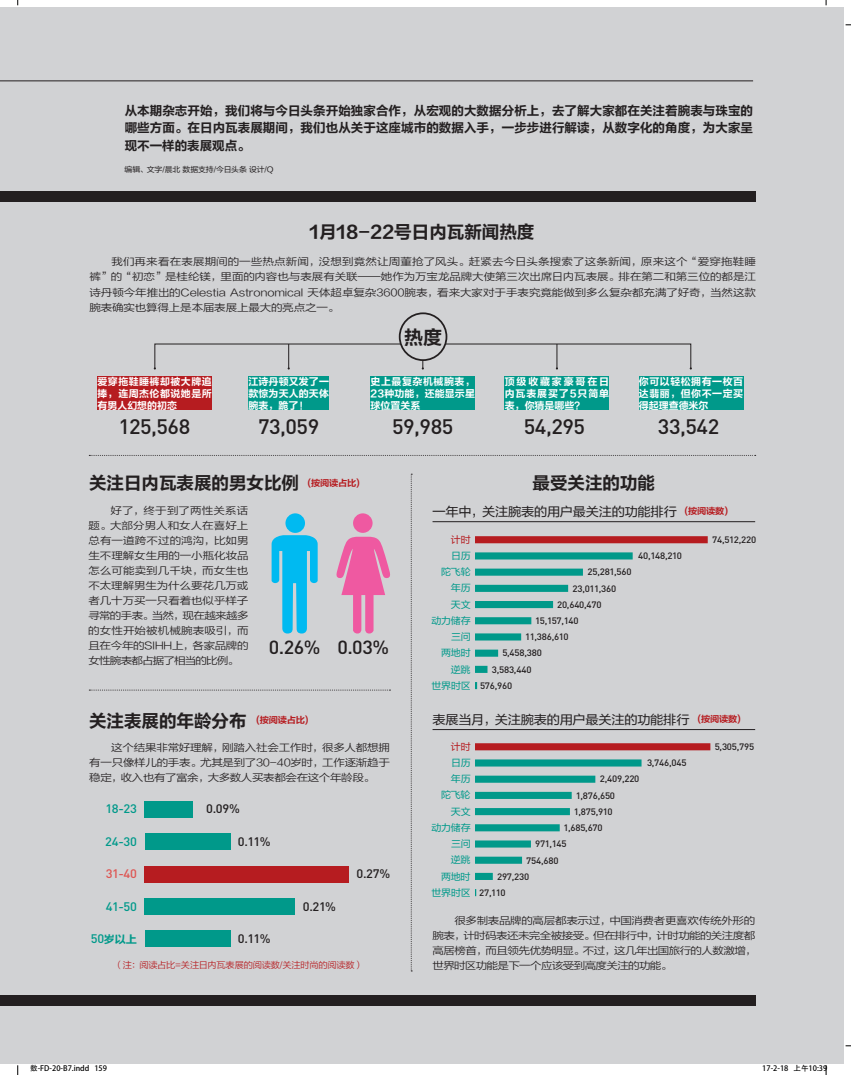
<style>
.page{position:relative;width:858px;height:1075px;background:#fff}
.page>*{position:absolute;margin:0;border:0;box-sizing:border-box;transform-origin:0 0}
.t1{font:500 20.62px "DIN";letter-spacing:-.02em;color:#231f20;scale:1.05 1}
.t2{font:500 18.88px "DIN";color:#231f20;scale:1.05 1}
.t3{font:18.88px "FZLTCHK GBK1 0";color:#231f20}
.t4{font:17.5px "FZLTCHK GBK1 0";color:#231f20}
.t5{font:12.5px/17.5px "FZLTCHK GBK1 0";letter-spacing:.005em;color:#231f20;text-align:justify}
.t6{font:12.5px "FZLTHK GBK1 0";letter-spacing:-.02em;color:#231f20;scale:1.05 1}
.t7{font:500 12.25px "DIN";letter-spacing:-.035em;color:#231f20;scale:1.05 1}
.t8{font:500 12.25px "DIN";letter-spacing:-.025em;color:#00998a;scale:1.05 1}
.t9{font:500 12.25px "DIN";color:#de5653;scale:1.05 1}
.t10{font:10.62px "FZLTCHK GBK1 0";color:#00998a;scale:1.05 1}
.t11{font:10px/15px "FZLTXIHK GBK1 0";letter-spacing:-.03em;color:#231f20;text-align:justify;scale:1.15 1}
.t12{font:10px/11.9px "FZLTCHK GBK1 0";letter-spacing:.05em;color:#fff;text-align:justify}
.t13{font:10px/15px "FZLTXIHK GBK1 0";letter-spacing:-.05em;color:#231f20;scale:1.15 1}
.t14{font:9.5px/16.2px "FZLTHK GBK1 0";letter-spacing:-.015em;color:#00998a;text-align:right;scale:1.05 1}
.t15{font:9.5px "FZLTHK GBK1 0";color:#b61c20;scale:1.05 1}
.t16{font:500 9.25px "DIN";letter-spacing:-.02em;color:#231f20;scale:1.05 1}
.t17{font:8.75px "FZLTXIHK GBK1 0";letter-spacing:-.02em;color:#b61c20;scale:1.05 1}
.t18{font:8.75px "FZLTCHK GBK1 0";letter-spacing:-.02em;color:#b61c20;scale:1.05 1}
.t19{font:7.5px "Adobe Heiti Std";color:#000}
.t20{font:7.5px "FZLTHK GBK1 0";letter-spacing:-.015em;color:#231f20;scale:1.05 1}
.s1{font-family:"DIN";font-weight:500;font-size:12.25px}
</style>
<div class="page">
<div style="left:0;top:7px;width:843px;height:1056px;background:#d1d2d4"></div>
<div style="left:0;top:192px;width:755px;height:10px;background:#231f20"></div>
<div style="left:0;top:995px;width:755px;height:10px;background:#231f20"></div>
<hr style="left:0;top:80px;width:753px;height:1px;background:#231f20">
<svg style="left:89px;top:455px;width:666px;height:1px"></svg>
<svg style="left:89px;top:689px;width:301px;height:1px"></svg>
<div style="left:97px;top:376px;width:115px;height:34px;background:#b61c20"></div>
<div style="left:248px;top:376px;width:81px;height:34px;background:#00998a"></div>
<div style="left:370px;top:376px;width:105px;height:34px;background:#00998a"></div>
<div style="left:504px;top:376px;width:105px;height:34px;background:#00998a"></div>
<div style="left:639px;top:376px;width:104px;height:34px;background:#00998a"></div>
<svg style="left:154px;top:343px;width:537px;height:26px"></svg>
<div style="left:399px;top:313px;width:47px;height:47px;background:#d1d2d4;border-radius:50%"></div>
<div style="left:399px;top:312px;width:48px;height:49px;border:2px solid #231f20;border-radius:50%"></div>
<div style="left:285px;top:513px;width:20px;height:20px;background:#00baf1;border-radius:50%"></div>
<svg style="left:271px;top:535px;width:46px;height:98px"></svg>
<div style="left:353px;top:513px;width:19px;height:20px;background:#ef59a1;border-radius:50%"></div>
<svg style="left:336px;top:536px;width:54px;height:97px"></svg>
<svg style="left:411px;top:474px;width:1px;height:497px"></svg>
<div style="left:145px;top:800px;width:48px;height:17px;background:#00998a"></div>
<div style="left:145px;top:833px;width:85px;height:17px;background:#00998a"></div>
<div style="left:145px;top:865px;width:204px;height:17px;background:#b61c20"></div>
<div style="left:145px;top:898px;width:150px;height:17px;background:#00998a"></div>
<div style="left:145px;top:930px;width:85px;height:17px;background:#00998a"></div>
<hr style="left:432px;top:521px;width:323px;height:1px;background:#231f20">
<hr style="left:432px;top:729px;width:323px;height:1px;background:#231f20">
<div style="left:475px;top:536px;width:232px;height:7px;background:#b61c20"></div>
<div style="left:475px;top:552px;width:157px;height:7px;background:#00998a"></div>
<svg style="left:475px;top:682px;width:2px;height:7px"></svg>
<div style="left:475px;top:665px;width:12px;height:8px;background:#00998a"></div>
<div style="left:475px;top:649px;width:23px;height:7px;background:#00998a"></div>
<div style="left:475px;top:633px;width:46px;height:7px;background:#00998a"></div>
<div style="left:475px;top:617px;width:56px;height:7px;background:#00998a"></div>
<div style="left:475px;top:601px;width:78px;height:7px;background:#00998a"></div>
<div style="left:475px;top:585px;width:93px;height:7px;background:#00998a"></div>
<div style="left:475px;top:568px;width:108px;height:7px;background:#00998a"></div>
<div style="left:475px;top:743px;width:235px;height:7px;background:#b61c20"></div>
<div style="left:475px;top:759px;width:166px;height:7px;background:#00998a"></div>
<div style="left:475px;top:872px;width:18px;height:8px;background:#00998a"></div>
<div style="left:475px;top:856px;width:47px;height:7px;background:#00998a"></div>
<div style="left:475px;top:840px;width:56px;height:7px;background:#00998a"></div>
<div style="left:475px;top:824px;width:84px;height:7px;background:#00998a"></div>
<div style="left:475px;top:808px;width:95px;height:7px;background:#00998a"></div>
<div style="left:475px;top:791px;width:96px;height:8px;background:#00998a"></div>
<div style="left:475px;top:775px;width:120px;height:7px;background:#00998a"></div>
<svg style="left:825px;top:1065px;width:2px;height:9px"></svg>
<p class="t5" style="left:125px;top:102px;width:630px">从本期杂志开始，我们将与今日头条开始独家合作，从宏观的大数据分析上，去了解大家都在关注着腕表与珠宝的哪些方面。在日内瓦表展期间，我们也从关于这座城市的数据入手，一步步进行解读，从数字化的角度，为大家呈现不一样的表展观点。</p>
<p class="t20" style="left:125px;top:165px;width:143px">编辑、文字/晨北 数据支持/今日头条 设计/Q</p>
<h3 class="t4" style="left:309px;top:223px;width:226px">1月18-22号日内瓦新闻热度</h3>
<p class="t11" style="left:89px;top:255px;width:581px;text-indent:22px">我们再来看在表展期间的一些热点新闻，没想到竟然让周董抢了风头。赶紧去今日头条搜索了这条新闻，原来这个“爱穿拖鞋睡裤”的“初恋”是桂纶镁，里面的内容也与表展有关联——她作为万宝龙品牌大使第三次出席日内瓦表展。排在第二和第三位的都是江诗丹顿今年推出的Celestia Astronomical 天体超卓复杂3600腕表，看来大家对于手表究竟能做到多么复杂都充满了好奇，当然这款腕表确实也算得上是本届表展上最大的亮点之一。</p>
<p class="t12" style="left:97px;top:376px;width:116px">爱穿拖鞋睡裤却被大牌追捧，连周杰伦都说她是所有男人幻想的初恋</p>
<h1 class="t1" style="left:118px;top:413px;width:70px">125,568</h1>
<p class="t12" style="left:248px;top:376px;width:82px">江诗丹顿又发了一款惊为天人的天体腕表，跪了！</p>
<h1 class="t1" style="left:258px;top:413px;width:60px">73,059</h1>
<h2 class="t3" style="left:404px;top:326px;width:39px">热度</h2>
<p class="t12" style="left:370px;top:376px;width:106px">史上最复杂机械腕表，23种功能，还能显示星球位置关系</p>
<h1 class="t1" style="left:392px;top:413px;width:60px">59,985</h1>
<p class="t12" style="left:504px;top:376px;width:106px">顶级收藏家豪哥在日内瓦表展买了5只简单表，你猜是哪些？</p>
<h1 class="t1" style="left:523px;top:413px;width:60px">54,295</h1>
<p class="t12" style="left:639px;top:376px;width:106px">你可以轻松拥有一枚百达翡丽，但你不一定买得起理查德米尔</p>
<h1 class="t1" style="left:658px;top:413px;width:60px">33,542</h1>
<h3 class="t4" style="left:89px;top:473px;width:211px">关注日内瓦表展的男女比例</h3>
<h3 class="t4" style="left:532px;top:473px;width:124px">最受关注的功能</h3>
<p class="t18" style="left:307px;top:478px;width:51px">(按阅读占比)</p>
<p class="t11" style="left:88px;top:503px;width:141px;text-indent:22px">好了，终于到了两性关系话题。大部分男人和女人在喜好上总有一道跨不过的鸿沟，比如男生不理解女生用的一小瓶化妆品怎么可能卖到几千块，而女生也不太理解男生为什么要花几万或者几十万买一只看着也似乎样子寻常的手表。当然，现在越来越多的女性开始被机械腕表吸引，而且在今年的SIHH上，各家品牌的女性腕表都占据了相当的比例。</p>
<h2 class="t2" style="left:269px;top:634px;width:116px">0.26% 0.03%</h2>
<p class="t6" style="left:432px;top:504px;width:234px">一年中，关注腕表的用户最关注的功能排行</p>
<p class="t18" style="left:684px;top:506px;width:43px">(按阅读数)</p>
<p class="t15" style="left:451px;top:534px;width:20px">计时</p>
<p class="t14" style="left:431px;top:547px;width:39px">日历<br>陀飞轮年历<br>天文<br>动力储存三问<br>两地时逆跳<br>世界时区</p>
<p class="t16" style="left:638px;top:549px;width:43px">40,148,210</p>
<p class="t16" style="left:587px;top:566px;width:43px">25,281,560</p>
<p class="t16" style="left:572px;top:582px;width:43px">23,011,360</p>
<p class="t16" style="left:557px;top:598px;width:44px">20,640,470</p>
<p class="t16" style="left:535px;top:614px;width:43px">15,157,140</p>
<p class="t16" style="left:525px;top:630px;width:43px">11,386,610</p>
<p class="t16" style="left:502px;top:647px;width:39px">5,458,380</p>
<p class="t16" style="left:492px;top:663px;width:39px">3,583,440</p>
<p class="t16" style="left:480px;top:679px;width:32px">576,960</p>
<p class="t16" style="left:712px;top:533px;width:43px">74,512,220</p>
<h3 class="t4" style="left:89px;top:711px;width:159px">关注表展的年龄分布</h3>
<p class="t18" style="left:256px;top:715px;width:51px">(按阅读占比)</p>
<p class="t6" style="left:432px;top:712px;width:246px">表展当月，关注腕表的用户最关注的功能排行</p>
<p class="t18" style="left:697px;top:714px;width:43px">(按阅读数)</p>
<p class="t11" style="left:89px;top:740px;width:263px;text-indent:22px">这个结果非常好理解，刚踏入社会工作时，很多人都想拥有一只像样儿的手表。尤其是到了30-40岁时，工作逐渐趋于稳定，收入也有了富余，大多数人买表都会在这个年龄段。</p>
<p class="t8" style="left:106px;top:800px;width:31px">18-23</p>
<p class="t7" style="left:206px;top:800px;width:34px">0.09%</p>
<p class="t8" style="left:105px;top:833px;width:32px">24-30</p>
<p class="t7" style="left:238px;top:833px;width:33px">0.11%</p>
<p class="t9" style="left:106px;top:865px;width:31px">31-40</p>
<p class="t7" style="left:356px;top:865px;width:34px">0.27%</p>
<p class="t8" style="left:106px;top:898px;width:31px">41-50</p>
<p class="t7" style="left:303px;top:898px;width:33px">0.21%</p>
<p class="t10" style="left:91px;top:933px;width:45px"><span class="s1">50</span>岁以上</p>
<p class="t7" style="left:238px;top:930px;width:33px">0.11%</p>
<p class="t17" style="left:114px;top:959px;width:239px">（注：阅读占比=关注日内瓦表展的阅读数/关注时尚的阅读数）</p>
<p class="t15" style="left:451px;top:741px;width:20px">计时</p>
<p class="t14" style="left:431px;top:754px;width:39px">日历<br>年历<br>陀飞轮天文<br>动力储存三问<br>逆跳<br>两地时世界时区</p>
<p class="t16" style="left:600px;top:773px;width:39px">2,409,220</p>
<p class="t16" style="left:576px;top:789px;width:39px">1,876,650</p>
<p class="t16" style="left:574px;top:805px;width:39px">1,875,910</p>
<p class="t16" style="left:563px;top:821px;width:39px">1,685,670</p>
<p class="t16" style="left:535px;top:837px;width:32px">971,145</p>
<p class="t16" style="left:526px;top:854px;width:32px">754,680</p>
<p class="t16" style="left:497px;top:870px;width:32px">297,230</p>
<p class="t16" style="left:479px;top:886px;width:27px">27,110</p>
<p class="t16" style="left:647px;top:756px;width:39px">3,746,045</p>
<p class="t16" style="left:714px;top:740px;width:39px">5,305,795</p>
<p class="t13" style="left:432px;top:913px;width:283px;text-indent:22px">很多制表品牌的高层都表示过，中国消费者更喜欢传统外形的腕表，计时码表还未完全被接受。但在排行中，计时功能的关注度都高居榜首，而且领先优势明显。不过，这几年出国旅行的人数激增，世界时区功能是下一个应该受到高度关注的功能。</p>
<p class="t19" style="left:30px;top:1063px;width:78px">数-FD-20-B7.indd 159</p>
<p class="t19" style="left:762px;top:1063px;width:66px">17-2-18 上午10:39</p>
</div>
